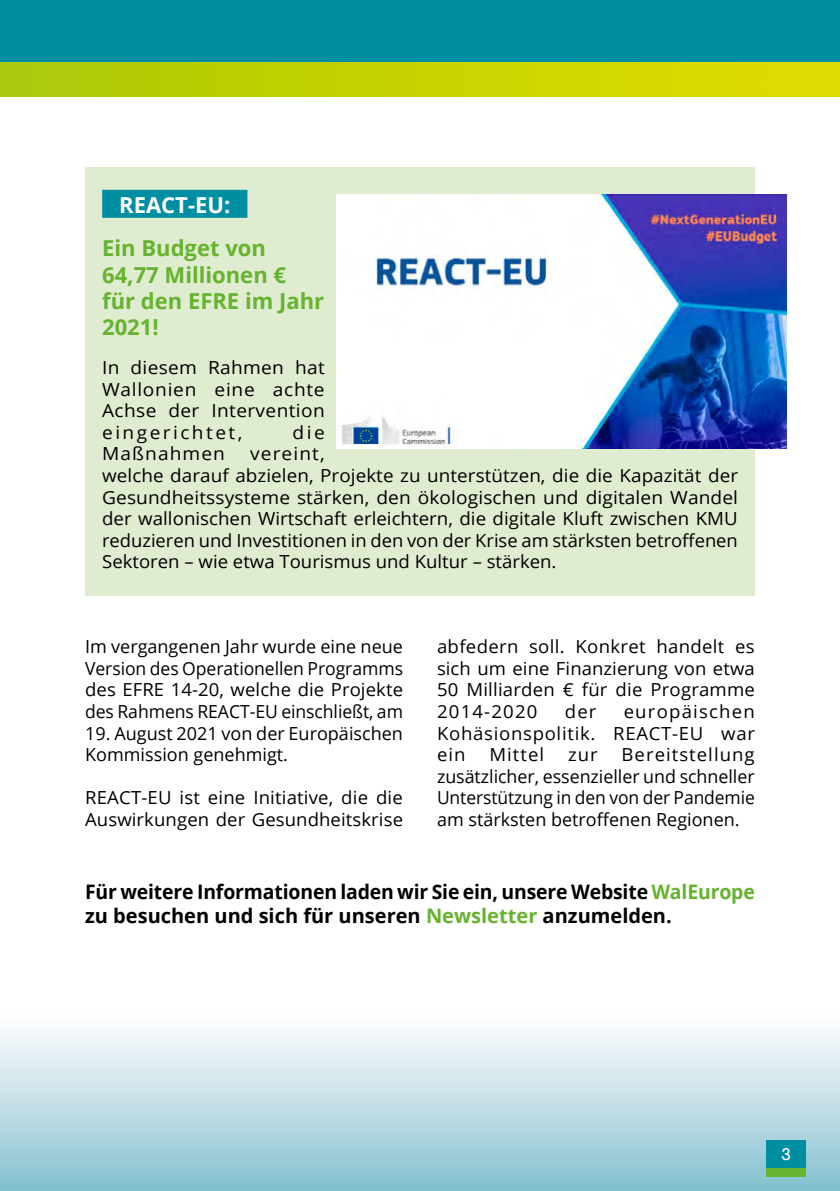
<style>
.page{position:relative;width:840px;height:1191px;background:#fff}
.page>*{position:absolute;margin:0;border:0;box-sizing:border-box;transform-origin:0 0}
.QUESTION_1{font:700 22px/26.4px "Open Sans";color:#65b32e}
.AXE{font:700 22px "Open Sans";color:#fff}
.BODY{font:700 20px/24px "Open Sans";letter-spacing:-.005em;color:#000}
.BODY-2{font:18px/21.6px "Open Sans";letter-spacing:.005em;color:#000;text-align:justify}
.BODY-3{font:18px/21.6px "Open Sans";letter-spacing:.005em;color:#000;text-align:justify;scale:1.06 1}
.BODY-4{font:18px "Open Sans";letter-spacing:.055em;color:#000;scale:1.06 1}
.t1{font:16px "Rockwell";color:#fff}
.s1{color:#65b32e}
</style>
<div class="page">
<div style="left:0;top:1006px;width:839px;height:185px;background:linear-gradient(to bottom,#fff,#86c0cf)"></div>
<div style="left:0;top:0;width:839px;height:62px;background:#008ea3"></div>
<div style="left:0;top:62px;width:839px;height:34px;background:linear-gradient(to right,#abc907,#e2dd00)"></div>
<div style="left:85px;top:167px;width:669px;height:428px;background:#e0ecd0"></div>
<div style="left:102px;top:190px;width:145px;height:28px;background:#008ea3"></div>
<img style="left:336px;top:194px;width:450px;height:255px">
<div style="left:748px;top:1145px;width:51px;height:46px;background:linear-gradient(to bottom,#a5d0db,#82c1cf)"></div>
<div style="left:765px;top:1140px;width:40px;height:28px;background:#008ea3"></div>
<div style="left:765px;top:1168px;width:40px;height:8px;background:#65b32e"></div>
<p class="AXE" style="left:119px;top:189px;width:113px">REACT-EU:</p>
<p class="QUESTION_1" style="left:102px;top:234px;width:223px">Ein Budget von<br>64,77 Millionen € für den EFRE im Jahr<br>2021!</p>
<p class="BODY-3" style="left:102px;top:356px;width:211px">In diesem Rahmen hat Wallonien eine achte Achse der Intervention eingerichtet,</p>
<p class="BODY-3" style="left:292px;top:421px;width:32px">die</p>
<p class="BODY-4" style="left:102px;top:441px;width:117px">Maßnahmen</p>
<p class="BODY-3" style="left:102px;top:442px;width:601px;text-align:left;text-indent:148px">vereint,<br>welche darauf abzielen, Projekte zu unterstützen, die die Kapazität der Gesundheitssysteme stärken, den ökologischen und digitalen Wandel der wallonischen Wirtschaft erleichtern, die digitale Kluft zwischen KMU reduzieren und Investitionen in den von der Krise am stärksten betroffenen Sektoren – wie etwa Tourismus und Kultur – stärken.</p>
<p class="BODY-2" style="left:85px;top:635px;width:319px">Im vergangenen Jahr wurde eine neue Version des Operationellen Programms des EFRE 14-20, welche die Projekte des Rahmens REACT-EU einschließt, am</p>
<p class="BODY-2" style="left:85px;top:722px;width:319px">19. August 2021 von der Europäischen<br>Kommission genehmigt.</p>
<p class="BODY-2" style="left:85px;top:786px;width:319px">REACT-EU ist eine Initiative, die die<br>Auswirkungen der Gesundheitskrise</p>
<p class="BODY-2" style="left:437px;top:635px;width:319px">abfedern soll. Konkret handelt es sich um eine Finanzierung von etwa 50 Milliarden € für die Programme 2014-2020</p>
<p class="BODY-2" style="left:437px;top:700px;width:319px;text-indent:186px">europäischen Kohäsionspolitik. REACT-EU war ein</p>
<p class="BODY-2" style="left:564px;top:700px;width:33px">der</p>
<p class="BODY-2" style="left:437px;top:743px;width:319px;text-indent:184px">Bereitstellung zusätzlicher, essenzieller und schneller Unterstützung in den von der Pandemie am stärksten betroffenen Regionen.</p>
<p class="BODY-2" style="left:489px;top:743px;width:56px">Mittel</p>
<p class="BODY-2" style="left:567px;top:743px;width:31px">zur</p>
<p class="BODY" style="left:85px;top:879px;width:671px">Für weitere Informationen laden wir Sie ein, unsere Website <span class="s1">WalEurope </span>zu besuchen und sich für unseren <span class="s1">Newsletter</span> anzumelden.</p>
<p class="t1" style="left:781px;top:1144px;width:11px">3</p>
</div>
